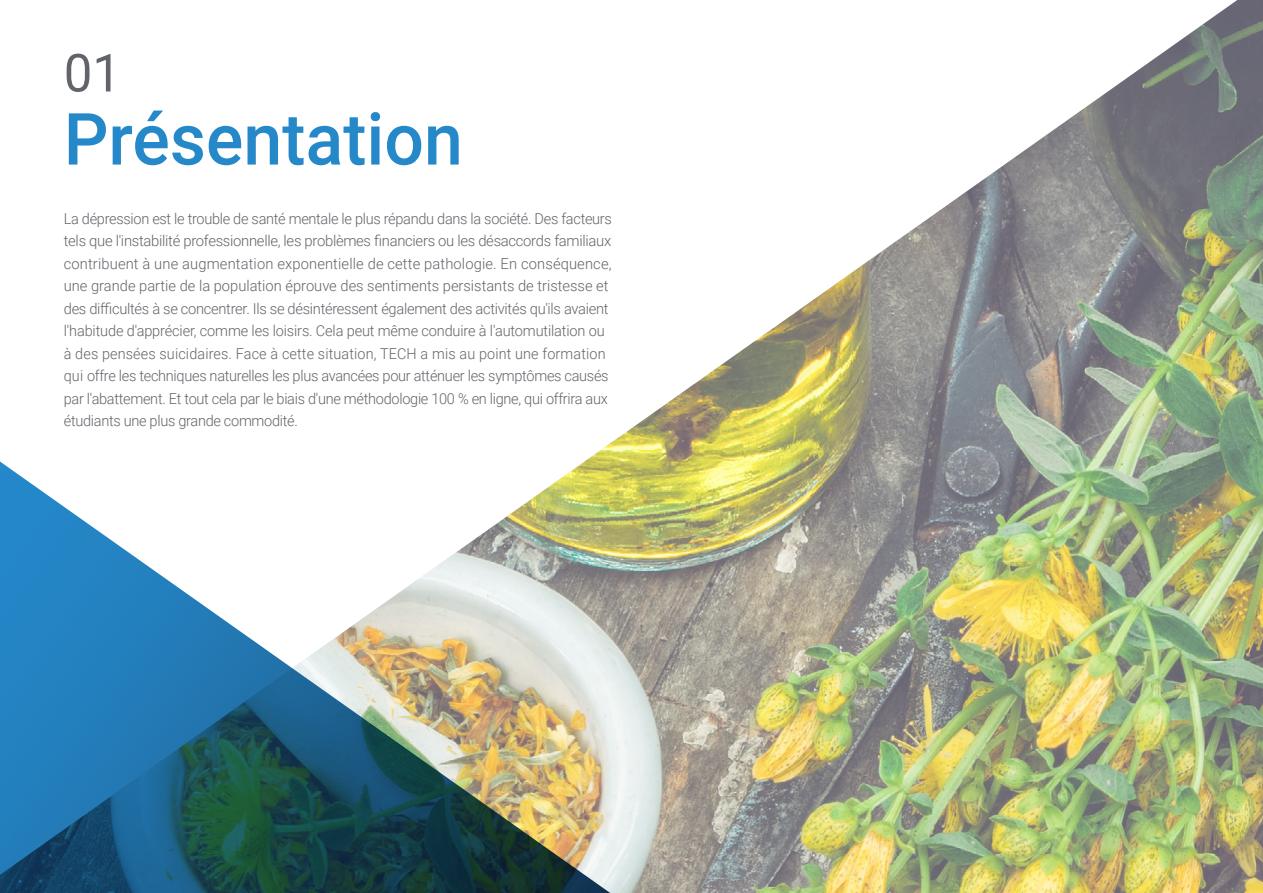
<style>
.page{position:relative;width:1263px;height:893px;background:#fff}
.page>*{position:absolute;margin:0;border:0;box-sizing:border-box;transform-origin:0 0}
.t1{font:500 72px "Roboto";color:#2488c9}
.t2{font:52.5px "Roboto";color:#61646a}
.t3{font:300 15px/22.5px "Roboto";letter-spacing:-.02em;color:#61646a}
</style>
<div class="page">
<img style="left:606px;top:0;width:657px;height:893px">
<img style="left:0;top:446px;width:640px;height:447px">
<h2 class="t2" style="left:64px;top:36px;width:59px">01</h2>
<h1 class="t1" style="left:64px;top:89px;width:401px">Présentation</h1>
<p class="t3" style="left:64px;top:207px;width:550px">La dépression est le trouble de santé mentale le plus répandu dans la société. Des facteurs tels que l'instabilité professionnelle, les problèmes financiers ou les désaccords familiaux contribuent à une augmentation exponentielle de cette pathologie. En conséquence, une grande partie de la population éprouve des sentiments persistants de tristesse et des difficultés à se concentrer. Ils se désintéressent également des activités qu'ils avaient l'habitude d'apprécier, comme les loisirs. Cela peut même conduire à l'automutilation ou à des pensées suicidaires. Face à cette situation, TECH a mis au point une formation qui offre les techniques naturelles les plus avancées pour atténuer les symptômes causés par l'abattement. Et tout cela par le biais d'une méthodologie 100 % en ligne, qui offrira aux étudiants une plus grande commodité.</p>
</div>
